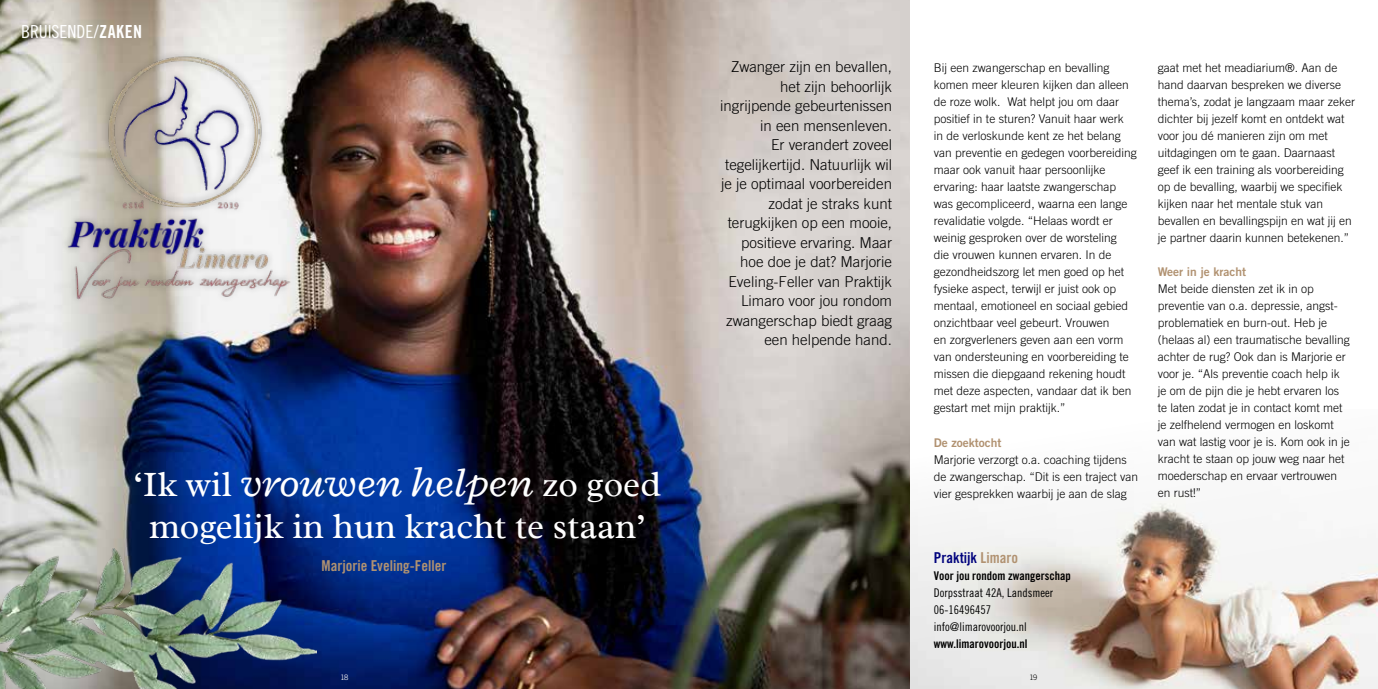
<style>
.page{position:relative;width:1378px;height:689px;background:#fff}
.page>*{position:absolute;margin:0;border:0;box-sizing:border-box;transform-origin:0 0}
.t1{font:italic 42px "Radley";color:#fff}
.t2{font:36px "Radley";color:#fff}
.t3{font:18px "Trade Gothic LT Std Cn 18";letter-spacing:-.005em;color:#fff}
.t4{font:300 15px/19.5px "Trade Gothic LT Std";color:#000;text-align:right}
.t5{font:15px "Trade Gothic LT Std Bd Cn 20";color:#b19271}
.t6{font:15px "Trade Gothic LT Std Bd Cn 20";color:#00027d}
.t7{font:300 12px/17px "Trade Gothic LT Std";color:#000}
.t8{font:12px/17px "Trade Gothic LT Std Cn 18";color:#000}
.t9{font:12px "Trade Gothic LT Std Bd Cn 20";color:#000}
.t10{font:12px "Trade Gothic LT Std Bd 2";color:#b19271}
.t11{font:300 7.5px "Trade Gothic LT Std";color:#fff}
.t12{font:300 7.5px "Trade Gothic LT Std";color:#000}
.s1{font-family:"Trade Gothic LT Std Bd Cn 20"}
.s2{font-style:normal;font-size:36px}
.s3{color:#b19271}
</style>
<div class="page">
<img style="left:0;top:0;width:909px;height:689px">
<img style="left:51px;top:54px;width:285px;height:259px">
<img style="left:0;top:549px;width:316px;height:140px">
<img style="left:909px;top:410px;width:469px;height:279px">
<h3 class="t3" style="left:21px;top:21px;width:122px">BRUISENDE/<span class="s1">ZAKEN</span></h3>
<h1 class="t1" style="left:133px;top:457px;width:529px"><span class="s2">‘Ik wil</span> vrouwen helpen <span class="s2">zo goed</span></h1>
<h2 class="t2" style="left:149px;top:503px;width:498px">mogelijk in hun kracht te staan’</h2>
<p class="t5" style="left:321px;top:556px;width:126px">Marjorie Eveling-Feller</p>
<p class="t4" style="left:720px;top:57px;width:173px">Zwanger zijn en bevallen, het zijn behoorlijk ingrijpende gebeurtenissen in een mensenleven.<br>Er verandert zoveel tegelijkertijd. Natuurlijk wil je je optimaal voorbereiden zodat je straks kunt terugkijken op een mooie, positieve ervaring. Maar hoe doe je dat? Marjorie<br>Eveling-Feller van Praktijk<br>Limaro voor jou rondom zwangerschap biedt graag een helpende hand.</p>
<p class="t7" style="left:934px;top:59px;width:204px">Bij een zwangerschap en bevalling komen meer kleuren kijken dan alleen de roze wolk. Wat helpt jou om daar positief in te sturen? Vanuit haar werk<br>in de verloskunde kent ze het belang van preventie en gedegen voorbereiding maar ook vanuit haar persoonlijke ervaring: haar laatste zwangerschap was gecompliceerd, waarna een lange revalidatie volgde. “Helaas wordt er weinig gesproken over de worsteling<br>die vrouwen kunnen ervaren. In de gezondheidszorg let men goed op het fysieke aspect, terwijl er juist ook op mentaal, emotioneel en sociaal gebied onzichtbaar veel gebeurt. Vrouwen<br>en zorgverleners geven aan een vorm van ondersteuning en voorbereiding te missen die diepgaand rekening houdt met deze aspecten, vandaar dat ik ben gestart met mijn praktijk.”</p>
<p class="t10" style="left:934px;top:435px;width:69px">De zoektocht</p>
<p class="t7" style="left:934px;top:450px;width:206px">Marjorie verzorgt o.a. coaching tijdens de zwangerschap. “Dit is een traject van vier gesprekken waarbij je aan de slag</p>
<p class="t6" style="left:934px;top:548px;width:86px">Praktijk <span class="s3">Limaro</span></p>
<p class="t9" style="left:934px;top:568px;width:138px">Voor jou rondom zwangerschap</p>
<p class="t8" style="left:934px;top:584px;width:121px">Dorpsstraat 42A, Landsmeer<br>06-16496457 info@limarovoorjou.nl</p>
<p class="t9" style="left:934px;top:636px;width:95px">www.limarovoorjou.nl</p>
<p class="t11" style="left:340px;top:672px;width:9px">18</p>
<p class="t12" style="left:1029px;top:672px;width:9px">19</p>
<p class="t7" style="left:1157px;top:59px;width:199px">gaat met het meadiarium®. Aan de hand daarvan bespreken we diverse thema’s, zodat je langzaam maar zeker dichter bij jezelf komt en ontdekt wat voor jou dé manieren zijn om met uitdagingen om te gaan. Daarnaast geef ik een training als voorbereiding op de bevalling, waarbij we specifiek kijken naar het mentale stuk van bevallen en bevallingspijn en wat jij en je partner daarin kunnen betekenen.”</p>
<p class="t10" style="left:1157px;top:265px;width:90px">Weer in je kracht</p>
<p class="t7" style="left:1157px;top:280px;width:193px">Met beide diensten zet ik in op preventie van o.a. depressie, angst&shy;problematiek en burn-out. Heb je (helaas al) een traumatische bevalling achter de rug? Ook dan is Marjorie er voor je. “Als preventie coach help ik je om de pijn die je hebt ervaren los te laten zodat je in contact komt met je zelfhelend vermogen en loskomt van wat lastig voor je is. Kom ook in je kracht te staan op jouw weg naar het moederschap en ervaar vertrouwen en rust!”</p>
</div>
